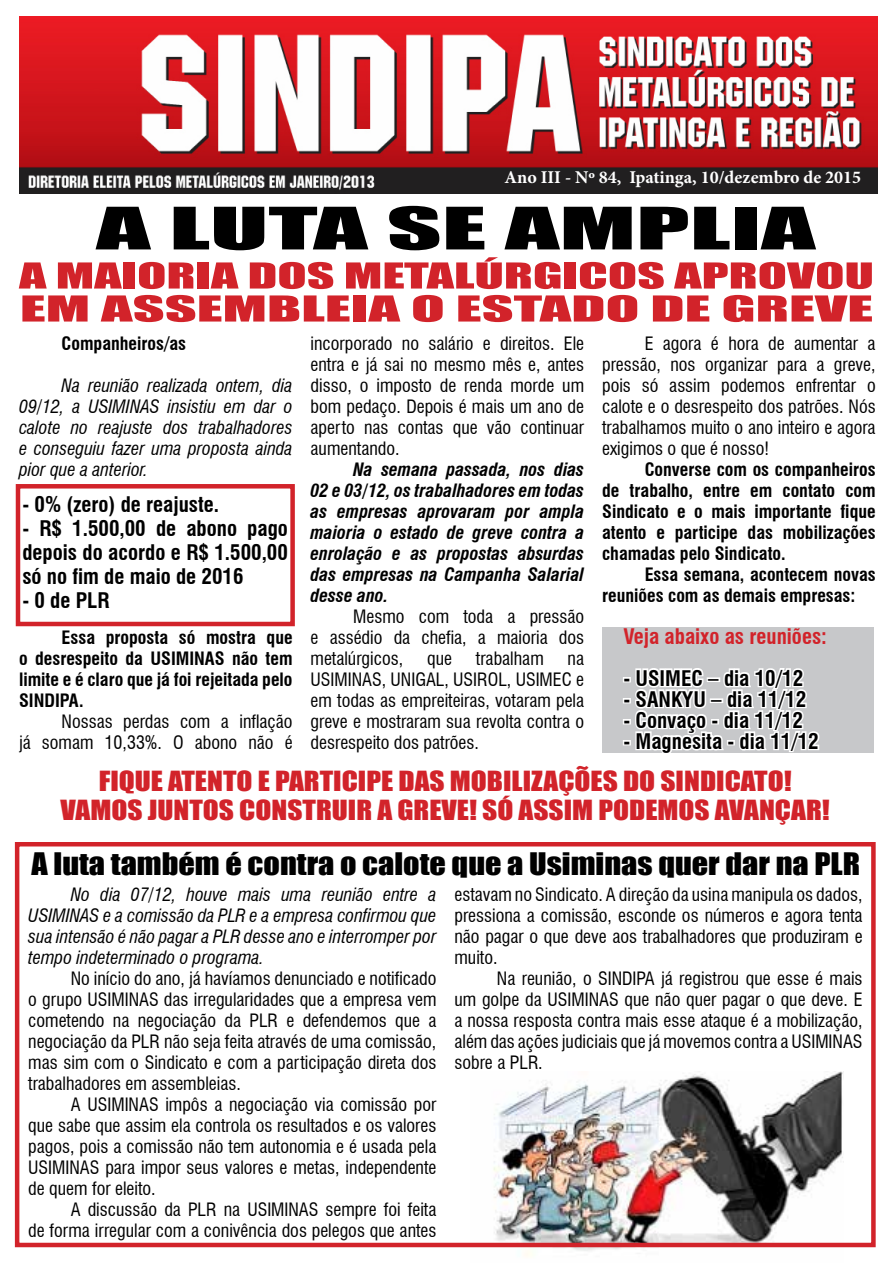
<style>
.page{position:relative;width:893px;height:1263px;background:#fff}
.page>*{position:absolute;margin:0;border:0;box-sizing:border-box;transform-origin:0 0}
.t1{font:54px "Impact";color:#000;scale:1.98 1}
.t2{font:33px/33px "Impact";color:#d2232a;scale:1.63 1}
.t3{font:28.5px "Impact";color:#000;scale:1.13 1}
.t4{font:25.5px/28.5px "Impact";color:#d2232a;text-align:center;scale:1.15 1}
.t5{font:700 condensed 21px/24px "Swiss 721 BT";color:#000;text-align:justify}
.t6{font:700 condensed 21px "Swiss 721 BT";color:#d2232a}
.t7{font:condensed 18px/21px "Swiss 721 BT";color:#000;text-align:justify}
.t8{font:700 condensed 18px/21px "Swiss 721 BT";color:#000;text-align:justify}
.t9{font:italic condensed 18px/21px "Swiss 721 BT";color:#000;text-align:justify}
.t10{font:italic 700 condensed 18px/21px "Swiss 721 BT";color:#000;text-align:justify}
.t11{font:700 18px "Minion Pro";color:#fff}
</style>
<div class="page">
<img style="left:471px;top:1071px;width:372px;height:185px">
<div style="left:602px;top:627px;width:272px;height:125px;background:#c7c8ca"></div>
<img style="left:19px;top:17px;width:858px;height:176px">
<div style="left:623px;top:677px;width:8px;height:5px;border:3px solid #fff"></div>
<div style="left:623px;top:698px;width:8px;height:5px;border:3px solid #fff"></div>
<div style="left:623px;top:719px;width:8px;height:5px;border:3px solid #fff"></div>
<div style="left:623px;top:740px;width:8px;height:5px;border:3px solid #fff"></div>
<svg style="left:633px;top:668px;width:188px;height:85px"></svg>
<div style="left:15px;top:842px;width:861px;height:405px;border:4px solid #d2232a"></div>
<div style="left:16px;top:484px;width:279px;height:142px;border:4px solid #d2232a"></div>
<p class="t11" style="left:505px;top:165px;width:358px">Ano III - Nº 84, Ipatinga, 10/dezembro de 2015</p>
<h1 class="t1" style="left:96px;top:186px;width:365px">A LUTA SE AMPLIA</h1>
<h2 class="t2" style="left:19px;top:258px;width:526px">A MAIORIA DOS METALÚRGICOS APROVOU<br>EM ASSEMBLEIA O ESTADO DE GREVE</h2>
<p class="t8" style="left:62px;top:333px;width:126px">Companheiros/as</p>
<p class="t9" style="left:19px;top:375px;width:275px;text-indent:43px">Na reunião realizada ontem, dia 09/12, a USIMINAS insistiu em dar o calote no reajuste dos trabalhadores e conseguiu fazer uma proposta ainda pior que a anterior.</p>
<p class="t5" style="left:22px;top:492px;width:198px">- 0% (zero) de reajuste.</p>
<p class="t5" style="left:22px;top:516px;width:267px">- R$ 1.500,00 de abono pago depois do acordo e R$ 1.500,00 só no fim de maio de 2016</p>
<p class="t5" style="left:22px;top:588px;width:89px">- 0 de PLR</p>
<p class="t8" style="left:19px;top:627px;width:275px;text-indent:43px">Essa proposta só mostra que o desrespeito da USIMINAS não tem limite e é claro que já foi rejeitada pelo SINDIPA.</p>
<p class="t7" style="left:19px;top:711px;width:275px;text-align:right">Nossas perdas com a inflação<br>já somam 10,33%. O abono não é</p>
<p class="t7" style="left:311px;top:333px;width:275px">incorporado no salário e direitos. Ele entra e já sai no mesmo mês e, antes disso, o imposto de renda morde um bom pedaço. Depois é mais um ano de aperto nas contas que vão continuar aumentando.</p>
<p class="t10" style="left:311px;top:459px;width:275px;text-indent:43px">Na semana passada, nos dias 02 e 03/12, os trabalhadores em todas as empresas aprovaram por ampla maioria o estado de greve contra a enrolação e as propostas absurdas das empresas na Campanha Salarial desse ano.</p>
<p class="t7" style="left:311px;top:606px;width:275px;text-indent:43px">Mesmo com toda a pressão e assédio da chefia, a maioria dos metalúrgicos,</p>
<p class="t7" style="left:427px;top:648px;width:26px">que</p>
<p class="t7" style="left:476px;top:648px;width:69px">trabalham</p>
<p class="t7" style="left:311px;top:648px;width:275px;text-indent:257px">na USIMINAS, UNIGAL, USIROL, USIMEC e em todas as empreiteiras, votaram pela greve e mostraram sua revolta contra o desrespeito dos patrões.</p>
<p class="t7" style="left:602px;top:333px;width:275px;text-indent:43px">E agora é hora de aumentar a pressão, nos organizar para a greve, pois só assim podemos enfrentar o calote e o desrespeito dos patrões. Nós trabalhamos muito o ano inteiro e agora exigimos o que é nosso!</p>
<p class="t8" style="left:602px;top:459px;width:275px;text-indent:43px">Converse com os companheiros de trabalho, entre em contato com Sindicato e o mais importante fique atento e participe das mobilizações chamadas pelo Sindicato.</p>
<p class="t8" style="left:602px;top:564px;width:275px;text-indent:43px">Essa semana, acontecem novas reuniões com as demais empresas:</p>
<p class="t6" style="left:623px;top:623px;width:205px">Veja abaixo as reuniões:</p>
<p class="t5" style="left:623px;top:666px;width:181px">- USIMEC – dia 10/12</p>
<p class="t5" style="left:623px;top:687px;width:184px">- SANKYU – dia 11/12</p>
<p class="t5" style="left:623px;top:708px;width:181px">- Convaço - dia 11/12</p>
<p class="t5" style="left:623px;top:729px;width:197px">- Magnesita - dia 11/12</p>
<h3 class="t4" style="left:61px;top:766px;width:670px">FIQUE ATENTO E PARTICIPE DAS MOBILIZAÇÕES DO SINDICATO!<br>VAMOS JUNTOS CONSTRUIR A GREVE! SÓ ASSIM PODEMOS AVANÇAR!</h3>
<h3 class="t3" style="left:31px;top:842px;width:735px">A luta também é contra o calote que a Usiminas quer dar na PLR</h3>
<p class="t9" style="left:28px;top:884px;width:410px;text-indent:43px">No dia 07/12, houve mais uma reunião entre a USIMINAS e a comissão da PLR e a empresa confirmou que sua intensão é não pagar a PLR desse ano e interromper por tempo indeterminado o programa.</p>
<p class="t7" style="left:28px;top:968px;width:410px;text-indent:43px">No início do ano, já havíamos denunciado e notificado o grupo USIMINAS das irregularidades que a empresa vem cometendo na negociação da PLR e defendemos que a negociação da PLR não seja feita através de uma comissão, mas sim com o Sindicato e com a participação direta dos trabalhadores em assembleias.</p>
<p class="t7" style="left:71px;top:1094px;width:367px">A USIMINAS impôs a negociação via comissão por</p>
<p class="t7" style="left:28px;top:1115px;width:410px">que sabe que assim ela controla os resultados e os valores</p>
<p class="t7" style="left:28px;top:1136px;width:410px">pagos, pois a comissão não tem autonomia e é usada pela</p>
<p class="t7" style="left:28px;top:1157px;width:410px">USIMINAS para impor seus valores e metas, independente</p>
<p class="t7" style="left:28px;top:1178px;width:129px">de quem for eleito.</p>
<p class="t7" style="left:71px;top:1199px;width:197px">A discussão da PLR na Usiminas</p>
<p class="t7" style="left:28px;top:1199px;width:410px;text-align:right">sempre foi feita<br>de forma irregular com a conivência dos pelegos que antes</p>
<p class="t7" style="left:454px;top:884px;width:410px">estavam no Sindicato. A direção da usina manipula os dados, pressiona a comissão, esconde os números e agora tenta não pagar o que deve aos trabalhadores que produziram e muito.</p>
<p class="t7" style="left:454px;top:968px;width:410px;text-indent:43px">Na reunião, o SINDIPA já registrou que esse é mais um golpe da USIMINAS que não quer pagar o que deve. E a nossa resposta contra mais esse ataque é a mobilização, além das ações judiciais que já movemos contra a USIMINAS sobre a PLR.</p>
</div>
